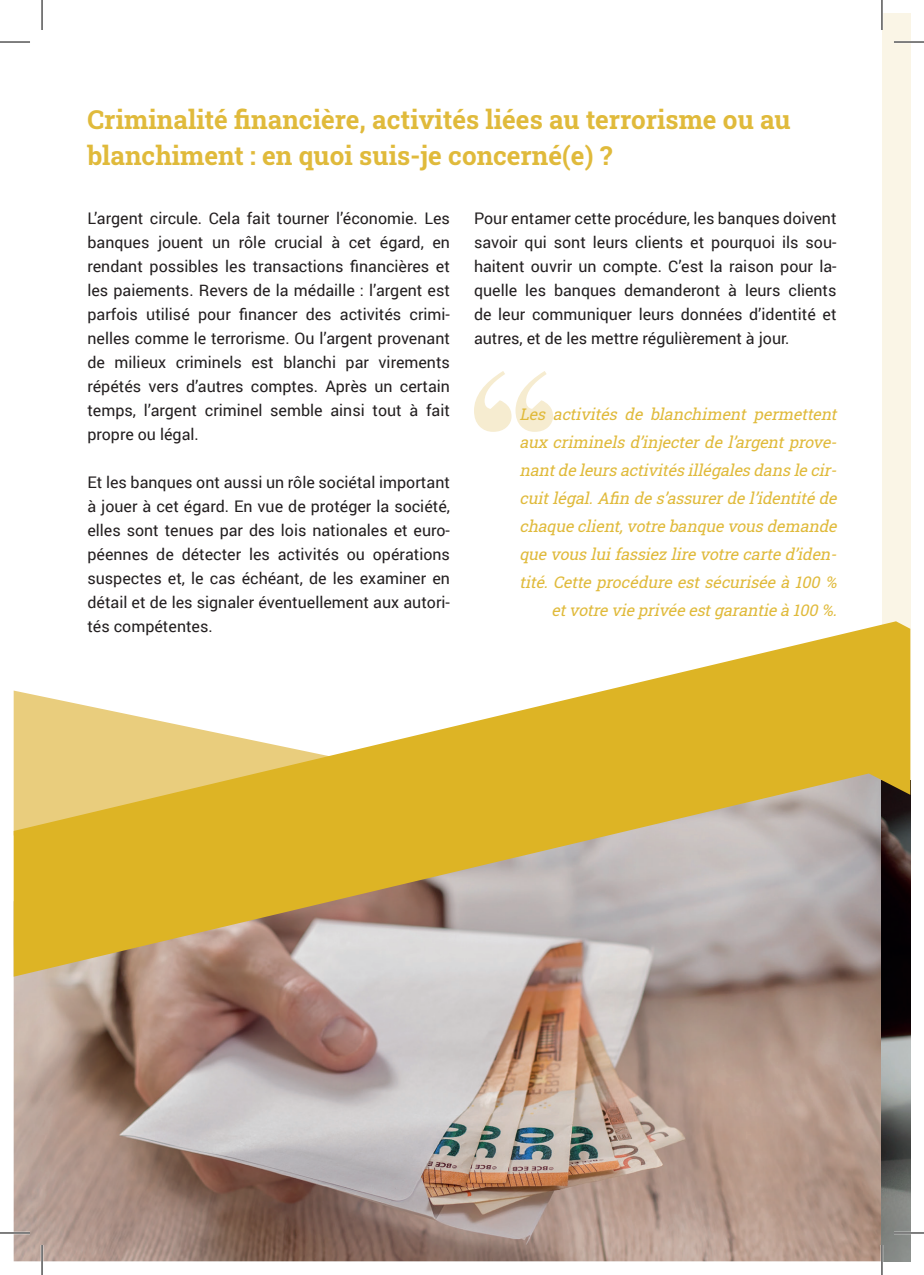
<style>
.page{position:relative;width:924px;height:1275px;background:#fff}
.page>*{position:absolute;margin:0;border:0;box-sizing:border-box;transform-origin:0 0}
.t1{font:700 26px/36px "Roboto Slab";color:#e0ba3b}
.t2{font:16px/24px "Roboto";color:#231f20;text-align:justify}
.t3{font:italic 16px/28px "Roboto Slab";color:#e0ba3b;text-align:right}
</style>
<div class="page">
<svg style="left:474px;top:371px;width:79px;height:61px"></svg>
<div style="left:881px;top:14px;width:28px;height:1247px;background:#faf5e6"></div>
<img style="left:14px;top:976px;width:867px;height:285px">
<img style="left:881px;top:976px;width:28px;height:285px">
<svg style="left:14px;top:621px;width:895px;height:355px"></svg>
<hr style="left:893px;top:41px;width:30px;height:2px;background:#fff">
<hr style="left:0;top:1231px;width:30px;height:3px;background:#fff">
<hr style="left:893px;top:1231px;width:30px;height:3px;background:#fff">
<hr style="left:41px;top:1245px;width:2px;height:30px;background:#fff">
<hr style="left:880px;top:1245px;width:2px;height:30px;background:#fff">
<hr style="left:0;top:42px;width:30px;height:1px;background:#000">
<hr style="left:893px;top:42px;width:30px;height:1px;background:#000">
<hr style="left:0;top:1232px;width:30px;height:1px;background:#000">
<hr style="left:893px;top:1232px;width:30px;height:1px;background:#000">
<hr style="left:42px;top:0;width:1px;height:30px;background:#000">
<hr style="left:42px;top:1245px;width:1px;height:30px;background:#000">
<hr style="left:881px;top:0;width:1px;height:30px;background:#000">
<hr style="left:881px;top:1245px;width:1px;height:30px;background:#000">
<h1 class="t1" style="left:87px;top:101px;width:704px">Criminalité financière, activités liées au terrorisme ou au blanchiment : en quoi suis-je concerné(e) ?</h1>
<p class="t2" style="left:87px;top:206px;width:364px">L’argent circule. Cela fait tourner l’économie. Les banques jouent un rôle crucial à cet égard, en rendant possibles les transactions financières et les paiements. Revers de la médaille : l’argent est parfois utilisé pour financer des activités crimi&shy;nelles comme le terrorisme. Ou l’argent provenant de milieux criminels est blanchi par virements répétés vers d’autres comptes. Après un certain temps, l’argent criminel semble ainsi tout à fait propre ou légal.</p>
<p class="t2" style="left:87px;top:470px;width:364px">Et les banques ont aussi un rôle sociétal important à jouer à cet égard. En vue de protéger la société, elles sont tenues par des lois nationales et euro&shy;péennes de détecter les activités ou opérations suspectes et, le cas échéant, de les examiner en détail et de les signaler éventuellement aux autori&shy;tés compétentes.</p>
<p class="t2" style="left:474px;top:206px;width:364px">Pour entamer cette procédure, les banques doivent savoir qui sont leurs clients et pourquoi ils sou&shy;haitent ouvrir un compte. C’est la raison pour la&shy;quelle les banques demanderont à leurs clients de leur communiquer leurs données d’identité et autres, et de les mettre régulièrement à jour.</p>
<p class="t3" style="left:519px;top:400px;width:323px">Les activités de blanchiment permettent aux criminelsd’injecterdel’argentprove&shy;nantdeleursactivitésillégalesdanslecir&shy;cuitlégal.Afin des’assurerdel’identitéde chaqueclient,votrebanquevousdemande quevousluifassiezlirevotrecarted’iden&shy;tité.Cetteprocédureestsécuriséeà 100 % etvotrevieprivéeestgarantieà 100 %.</p>
</div>
